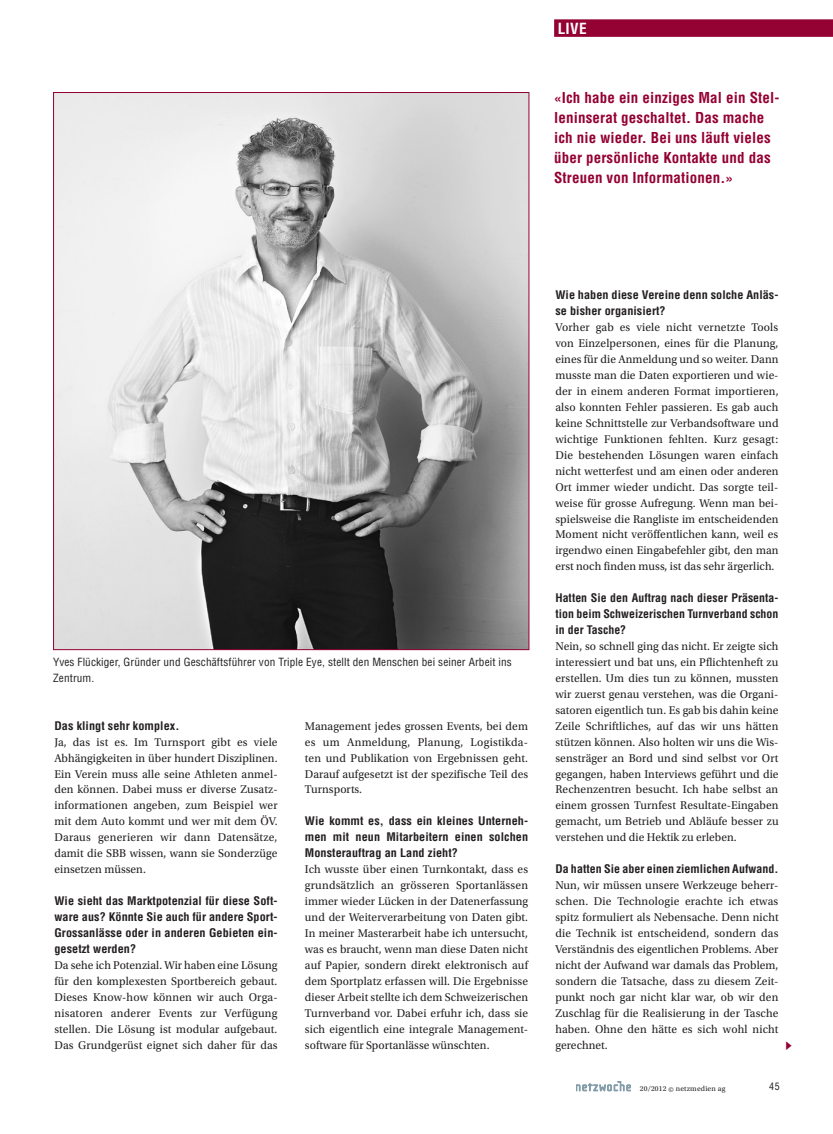
<style>
.page{position:relative;width:833px;height:1134px;background:#fff}
.page>*{position:absolute;margin:0;border:0;box-sizing:border-box;transform-origin:0 0}
.t1{font:700 condensed 15px "Helvetica LT Std";color:#fff}
._07_Zitat_Farbe{font:700 condensed 14.75px/20px "Helvetica LT Std";letter-spacing:.01em;color:#940133}
._01_GT{font:11.88px/16px "Utopia Std";letter-spacing:.005em;color:#231f20;text-align:justify}
._05_GT_Frage{font:700 condensed 11.62px/16px "Helvetica LT Std";letter-spacing:.005em;color:#231f20;text-align:justify;scale:1.05 1}
._05_GT_Frage-2{font:700 condensed 11.62px/16px "Helvetica LT Std";letter-spacing:.005em;color:#231f20;text-align:justify}
._06_Bildlegende{font:condensed 11px/16px "Helvetica LT Std";letter-spacing:.01em;color:#231f20}
.t2{font:condensed 10px "Helvetica LT Std";color:#231f20}
.t3{font:7.5px "Utopia Std";letter-spacing:.025em;color:#231f20}
</style>
<div class="page">
<svg style="left:576px;top:1081px;width:55px;height:10px"></svg>
<div style="left:554px;top:19px;width:279px;height:18px;background:#940133"></div>
<img style="left:55px;top:94px;width:472px;height:554px">
<p class="t1" style="left:557px;top:19px;width:30px">LIVE</p>
<p class="_07_Zitat_Farbe" style="left:554px;top:87px;width:227px">«Ich habe ein einziges Mal ein Stel&shy;leninserat geschaltet. Das mache ich nie wieder. Bei uns läuft vieles über persönliche Kontakte und das Streuen von Informationen.»</p>
<p class="_06_Bildlegende" style="left:53px;top:654px;width:460px">Yves Flückiger, Gründer und Geschäftsführer von Triple Eye, stellt den Menschen bei seiner Arbeit ins<br>Zentrum.</p>
<p class="_05_GT_Frage" style="left:54px;top:717px;width:120px">Das klingt sehr komplex.</p>
<p class="_01_GT" style="left:54px;top:734px;width:225px">Ja, das ist es. Im Turnsport gibt es viele Abhängigkeiten in über hundert Disziplinen.<br>Ein Verein muss alle seine Athleten anmel&shy;den können. Dabei muss er diverse Zusatz&shy;informationen angeben, zum Beispiel wer mit dem Auto kommt und wer mit dem ÖV.<br>Daraus generieren wir dann Datensätze, damit die SBB wissen, wann sie Sonderzüge einsetzen müssen.</p>
<p class="_05_GT_Frage" style="left:54px;top:893px;width:214px">Wie sieht das Marktpotenzial für diese Soft&shy;ware aus? Könnte Sie auch für andere Sport-Grossanlässe oder in anderen Gebieten ein&shy;gesetzt werden?</p>
<p class="_01_GT" style="left:54px;top:957px;width:225px">Da sehe ich Potenzial. Wir haben eine Lösung für den komplexesten Sportbereich gebaut.<br>Dieses Know-how können wir auch Orga&shy;nisatoren anderer Events zur Verfügung stellen. Die Lösung ist modular aufgebaut.<br>Das Grundgerüst eignet sich daher für das</p>
<p class="_01_GT" style="left:305px;top:718px;width:225px">Management jedes grossen Events, bei dem es um Anmeldung, Planung, Logistikda&shy;ten und Publikation von Ergebnissen geht.<br>Darauf aufgesetzt ist der spezifische Teil des Turnsports.</p>
<p class="_05_GT_Frage" style="left:305px;top:813px;width:214px">Wie kommt es, dass ein kleines Unterneh&shy;men mit neun Mitarbeitern einen solchen Monsterauftrag an Land zieht?</p>
<p class="_01_GT" style="left:305px;top:861px;width:225px">Ich wusste über einen Turnkontakt, dass es grundsätzlich an grösseren Sportanlässen immer wieder Lücken in der Datenerfassung und der Weiterverarbeitung von Daten gibt.<br>In meiner Masterarbeit habe ich untersucht, was es braucht, wenn man diese Daten nicht auf Papier, sondern direkt elektronisch auf dem Sportplatz erfassen will. Die Ergebnisse dieser Arbeit stellte ich dem Schweizerischen Turnverband vor. Dabei erfuhr ich, dass sie sich eigentlich eine integrale Management&shy;software für Sportanlässe wünschten.</p>
<p class="_05_GT_Frage" style="left:555px;top:287px;width:214px">Wie haben diese Vereine denn solche Anläs&shy;se bisher organisiert?</p>
<p class="_01_GT" style="left:555px;top:320px;width:225px">Vorher gab es viele nicht vernetzte Tools von Einzelpersonen, eines für die Planung, eines für die Anmeldung und so weiter. Dann musste man die Daten exportieren und wie&shy;der in einem anderen Format importieren, also konnten Fehler passieren. Es gab auch keine Schnittstelle zur Verbandsoftware und wichtige Funktionen fehlten. Kurz gesagt:<br>Die bestehenden Lösungen waren einfach nicht wetterfest und am einen oder anderen Ort immer wieder undicht. Das sorgte teil&shy;weise für grosse Aufregung. Wenn man bei&shy;spielsweise die Rangliste im entscheidenden Moment nicht veröffentlichen kann, weil es irgendwo einen Eingabefehler gibt, den man erst noch finden muss, ist das sehr ärgerlich.</p>
<p class="_05_GT_Frage-2" style="left:555px;top:590px;width:225px">Hatten Sie den Auftrag nach dieser Präsenta&shy;tion beim Schweizerischen Turnverband schon in der Tasche?</p>
<p class="_01_GT" style="left:555px;top:638px;width:225px">Nein, so schnell ging das nicht. Er zeigte sich interessiert und bat uns, ein Pflichtenheft zu erstellen. Um dies tun zu können, mussten wir zuerst genau verstehen, was die Organi&shy;satoren eigentlich tun. Es gab bis dahin keine Zeile Schriftliches, auf das wir uns hätten stützen können. Also holten wir uns die Wis&shy;sensträger an Bord und sind selbst vor Ort gegangen, haben Interviews geführt und die Rechenzentren besucht. Ich habe selbst an einem grossen Turnfest Resultate-Eingaben gemacht, um Betrieb und Abläufe besser zu verstehen und die Hektik zu erleben.</p>
<p class="_05_GT_Frage-2" style="left:555px;top:861px;width:225px">Da hatten Sie aber einen ziemlichen Aufwand.</p>
<p class="_01_GT" style="left:555px;top:877px;width:225px">Nun, wir müssen unsere Werkzeuge beherr&shy;schen. Die Technologie erachte ich etwas spitz formuliert als Nebensache. Denn nicht die Technik ist entscheidend, sondern das Verständnis des eigentlichen Problems. Aber nicht der Aufwand war damals das Problem, sondern die Tatsache, dass zu diesem Zeit&shy;punkt noch gar nicht klar war, ob wir den Zuschlag für die Realisierung in der Tasche haben. Ohne den hätte es sich wohl nicht gerechnet.</p>
<p class="t3" style="left:640px;top:1084px;width:87px">20/2012 © netzmedien ag</p>
<p class="t2" style="left:769px;top:1080px;width:12px">45</p>
</div>
